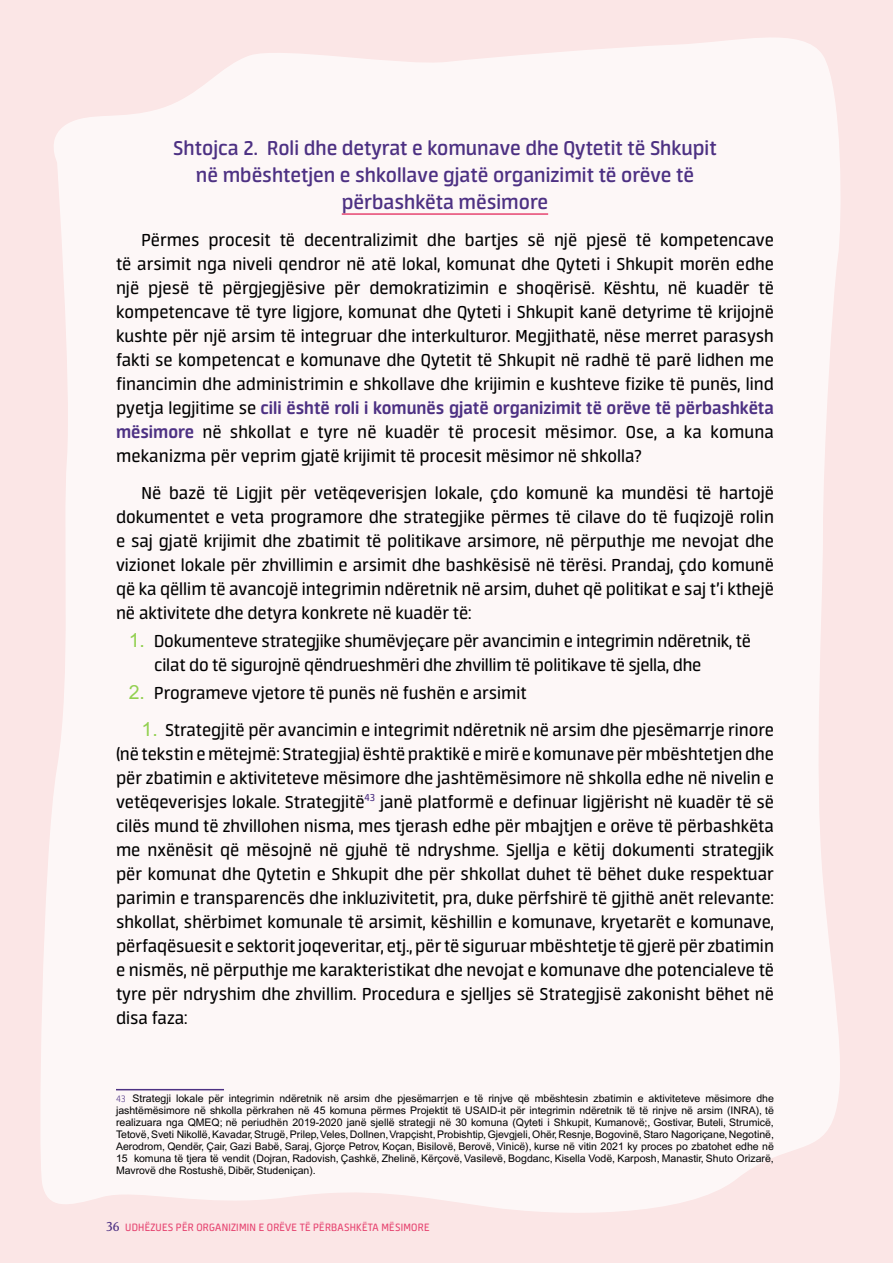
<style>
.page{position:relative;width:893px;height:1263px;background:#fbe6e6}
.page>*{position:absolute;margin:0;border:0;box-sizing:border-box;transform-origin:0 0}
.t1{font:600 22.5px/27px "Neuron";color:#4d3183;text-align:center}
.t2{font:19.5px/24px "Neuron";color:#000;text-align:justify}
.t3{font:12px "Neuron";letter-spacing:.02em;color:#e64571}
.t4{font:10.5px/12px "Arial";color:#000;text-align:justify}
.s1{font-weight:700;color:#4d3183}
.s2{font-family:"Arial";color:#92d050}
.s3{font-family:"Neuron";font-weight:200;color:#4d3183}
.s4{font-family:"Stobi Serif";font-weight:500;color:#4d3183}
</style>
<div class="page">
<div style="left:41px;top:38px;width:799px;height:1175px;background:#fdf7f7"></div>
<hr style="left:342px;top:213px;width:206px;height:2px;background:#e64571">
<hr style="left:116px;top:1089px;width:108px;height:1px;background:#4d3183">
<p class="t1" style="left:173px;top:134px;width:545px">Shtojca 2. Roli dhe detyrat e komunave dhe Qytetit të Shkupit në mbështetjen e shkollave gjatë organizimit të orëve të përbashkëta mësimore</p>
<p class="t2" style="left:116px;top:228px;width:659px;text-indent:26px">Përmes procesit të decentralizimit dhe bartjes së një pjesë të kompetencave të arsimit nga niveli qendror në atë lokal, komunat dhe Qyteti i Shkupit morën edhe një pjesë të përgjegjësive për demokratizimin e shoqërisë. Kështu, në kuadër të kompetencave të tyre ligjore, komunat dhe Qyteti i Shkupit kanë detyrime të krijojnë kushte për një arsim të integruar dhe interkulturor. Megjithatë, nëse merret parasysh fakti se kompetencat e komunave dhe Qytetit të Shkupit në radhë të parë lidhen me financimin dhe administrimin e shkollave dhe krijimin e kushteve fizike të punës, lind pyetja legjitime se <span class="s1">cili është roli i komunës gjatë organizimit të orëve të përbashkëta mësimore</span> në shkollat e tyre në kuadër të procesit mësimor. Ose, a ka komuna mekanizma për veprim gjatë krijimit të procesit mësimor në shkolla?</p>
<p class="t2" style="left:116px;top:481px;width:659px;text-indent:26px">Në bazë të Ligjit për vetëqeverisjen lokale, çdo komunë ka mundësi të hartojë dokumentet e veta programore dhe strategjike përmes të cilave do të fuqizojë rolin e saj gjatë krijimit dhe zbatimit të politikave arsimore, në përputhje me nevojat dhe vizionet lokale për zhvillimin e arsimit dhe bashkësisë në tërësi. Prandaj, çdo komunë që ka qëllim të avancojë integrimin ndëretnik në arsim, duhet që politikat e saj t’i kthejë në aktivitete dhe detyra konkrete në kuadër të:</p>
<p class="t2" style="left:154px;top:629px;width:598px;text-indent:-26px"><span class="s2">1.</span> Dokumenteve strategjike shumëvjeçare për avancimin e integrimin ndëretnik, të cilat do të sigurojnë qëndrueshmëri dhe zhvillim të politikave të sjella, dhe</p>
<p class="t2" style="left:129px;top:681px;width:399px"><span class="s2">2.</span> Programeve vjetore të punës në fushën e arsimit</p>
<p class="t2" style="left:116px;top:718px;width:659px;text-indent:26px"><span class="s2">1.</span> Strategjitë për avancimin e integrimit ndëretnik në arsim dhe pjesëmarrje rinore (në tekstin e mëtejmë: Strategjia) është praktikë e mirë e komunave për mbështetjen dhe për zbatimin e aktiviteteve mësimore dhe jashtëmësimore në shkolla edhe në nivelin e vetëqeverisjes lokale. Strategjitë<sup>43</sup> janë platformë e definuar ligjërisht në kuadër të së cilës mund të zhvillohen nisma, mes tjerash edhe për mbajtjen e orëve të përbashkëta me nxënësit që mësojnë në gjuhë të ndryshme. Sjellja e këtij dokumenti strategjik për komunat dhe Qytetin e Shkupit dhe për shkollat duhet të bëhet duke respektuar parimin e transparencës dhe inkluzivitetit, pra, duke përfshirë të gjithë anët relevante: shkollat, shërbimet komunale të arsimit, këshillin e komunave, kryetarët e komunave, përfaqësuesit e sektorit joqeveritar, etj., për të siguruar mbështetje të gjerë për zbatimin e nismës, në përputhje me karakteristikat dhe nevojat e komunave dhe potencialeve të tyre për ndryshim dhe zhvillim. Procedura e sjelljes së Strategjisë zakonisht bëhet në disa faza:</p>
<p class="t4" style="left:116px;top:1092px;width:659px"><span class="s3">43</span> Strategji lokale për integrimin ndëretnik në arsim dhe pjesëmarrjen e të rinjve që mbështesin zbatimin e aktiviteteve mësimore dhe jashtëmësimore në shkolla përkrahen në 45 komuna përmes Projektit të USAID-it për integrimin ndëretnik të të rinjve në arsim (INRA), të realizuara nga QMEQ; në periudhën 2019-2020 janë sjellë strategji në 30 komuna (Qyteti i Shkupit, Kumanovë;, Gostivar, Buteli, Strumicë, Tetovë, Sveti Nikollë, Kavadar, Strugë, Prilep, Veles, Dollnen, Vrapçisht, Probishtip, Gjevgjeli, Ohër, Resnje, Bogovinë, Staro Nagoriçane, Negotinë, Aerodrom, Qendër, Çair, Gazi Babë, Saraj, Gjorçe Petrov, Koçan, Bisilovë, Berovë, Vinicë), kurse në vitin 2021 ky proces po zbatohet edhe në 15 komuna të tjera të vendit (Dojran, Radovish, Çashkë, Zhelinë, Kërçovë, Vasilevë, Bogdanc, Kisella Vodë, Karposh, Manastir, Shuto Orizarë, Mavrovë dhe Rostushë, Dibër, Studeniçan).</p>
<p class="t3" style="left:106px;top:1221px;width:325px"><span class="s4">36</span> UDHËZUES PËR ORGANIZIMIN E ORËVE TË PËRBASHKËTA MËSIMORE</p>
</div>
